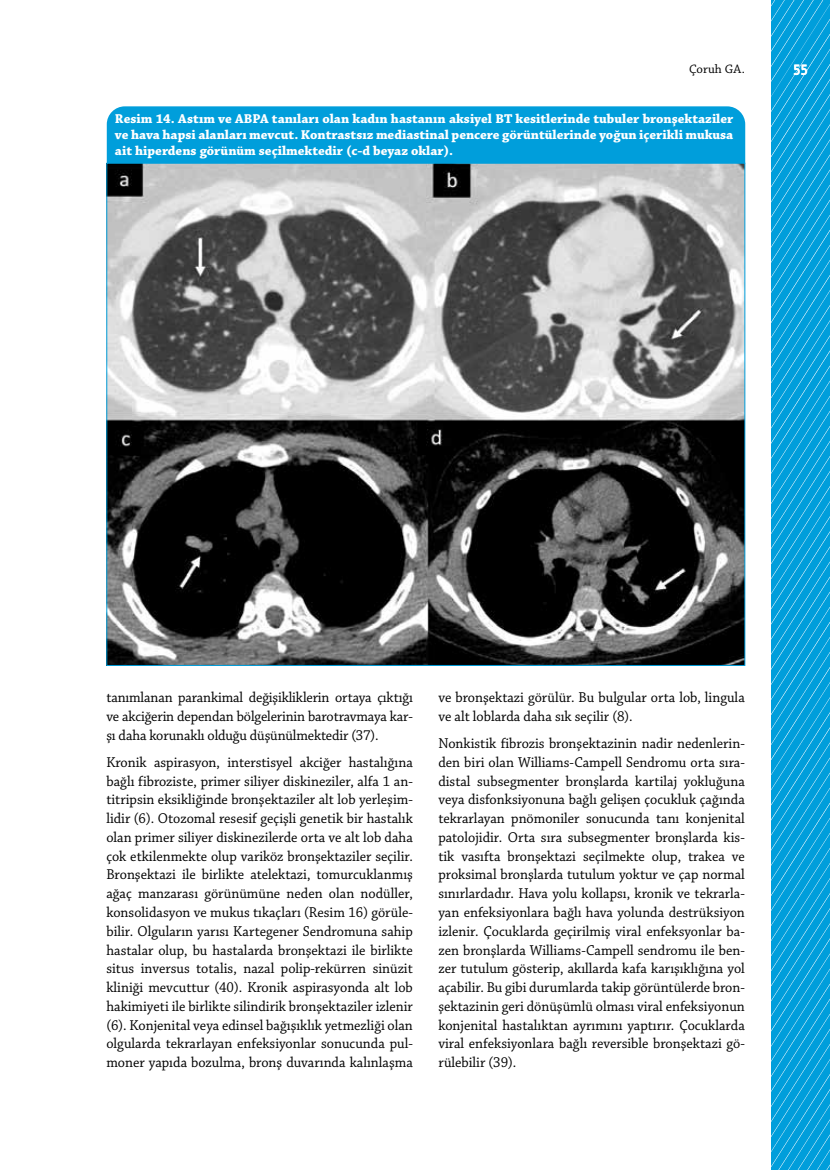
<style>
.page{position:relative;width:830px;height:1170px;background:#fff}
.page>*{position:absolute;margin:0;border:0;box-sizing:border-box;transform-origin:0 0}
.t1{font:15px/18.8px "Chaparral Pro";color:#000;text-align:justify;scale:.95 1}
.t2{font:700 15px "Alwyn OT";color:#fff;scale:.85 1}
.t3{font:700 13.5px/16.2px "Chaparral Pro";color:#fff;text-align:justify}
.t4{font:12.9px "Chaparral Pro";color:#000}
</style>
<div class="page">
<svg style="left:771px;top:0;width:58px;height:1169px;background:#0ea3dc"></svg>
<div style="left:107px;top:106px;width:637px;height:57px;background:#009edb"></div>
<img style="left:108px;top:165px;width:634px;height:498px">
<p class="t4" style="left:688px;top:62px;width:57px">Çoruh GA.</p>
<p class="t2" style="left:792px;top:61px;width:19px">55</p>
<p class="t3" style="left:115px;top:111px;width:619px">Resim 14. Astım ve ABPA tanıları olan kadın hastanın aksiyel BT kesitlerinde tubuler bronşektaziler ve hava hapsi alanları mevcut. Kontrastsız mediastinal pencere görüntülerinde yoğun içerikli mukusa ait hiperdens görünüm seçilmektedir (c-d beyaz oklar).</p>
<p class="t1" style="left:106px;top:688px;width:324px">tanımlanan parankimal değişikliklerin ortaya çıktığı ve akciğerin dependan bölgelerinin barotravmaya kar&shy;şı daha korunaklı olduğu düşünülmektedir (37).</p>
<p class="t1" style="left:106px;top:753px;width:324px">Kronik aspirasyon, interstisyel akciğer hastalığına bağlı fibroziste, primer siliyer diskineziler, alfa 1 an&shy;titripsin eksikliğinde bronşektaziler alt lob yerleşim&shy;lidir (6). Otozomal resesif geçişli genetik bir hastalık olan primer siliyer diskinezilerde orta ve alt lob daha çok etkilenmekte olup variköz bronşektaziler seçilir.<br>Bronşektazi ile birlikte atelektazi, tomurcuklanmış ağaç manzarası görünümüne neden olan nodüller, konsolidasyon ve mukus tıkaçları (Resim 16) görüle&shy;bilir. Olguların yarısı Kartegener Sendromuna sahip hastalar olup, bu hastalarda bronşektazi ile birlikte situs inversus totalis, nazal polip-rekürren sinüzit kliniği mevcuttur (40). Kronik aspirasyonda alt lob hakimiyeti ile birlikte silindirik bronşektaziler izlenir (6). Konjenital veya edinsel bağışıklık yetmezliği olan olgularda tekrarlayan enfeksiyonlar sonucunda pul&shy;moner yapıda bozulma, bronş duvarında kalınlaşma</p>
<p class="t1" style="left:438px;top:688px;width:324px">ve bronşektazi görülür. Bu bulgular orta lob, lingula ve alt loblarda daha sık seçilir (8).</p>
<p class="t1" style="left:438px;top:734px;width:324px">Nonkistik fibrozis bronşektazinin nadir nedenlerin&shy;den biri olan Williams-Campell Sendromu orta sıra&shy;distal subsegmenter bronşlarda kartilaj yokluğuna veya disfonksiyonuna bağlı gelişen çocukluk çağında tekrarlayan pnömoniler sonucunda tanı konjenital patolojidir. Orta sıra subsegmenter bronşlarda kis&shy;tik vasıfta bronşektazi seçilmekte olup, trakea ve proksimal bronşlarda tutulum yoktur ve çap normal sınırlardadır. Hava yolu kollapsı, kronik ve tekrarla&shy;yan enfeksiyonlara bağlı hava yolunda destrüksiyon izlenir. Çocuklarda geçirilmiş viral enfeksyonlar ba&shy;zen bronşlarda Williams-Campell sendromu ile ben&shy;zer tutulum gösterip, akıllarda kafa karışıklığına yol açabilir. Bu gibi durumlarda takip görüntülerde bron&shy;şektazinin geri dönüşümlü olması viral enfeksiyonun konjenital hastalıktan ayrımını yaptırır. Çocuklarda viral enfeksiyonlara bağlı reversible bronşektazi gö&shy;rülebilir (39).</p>
</div>
